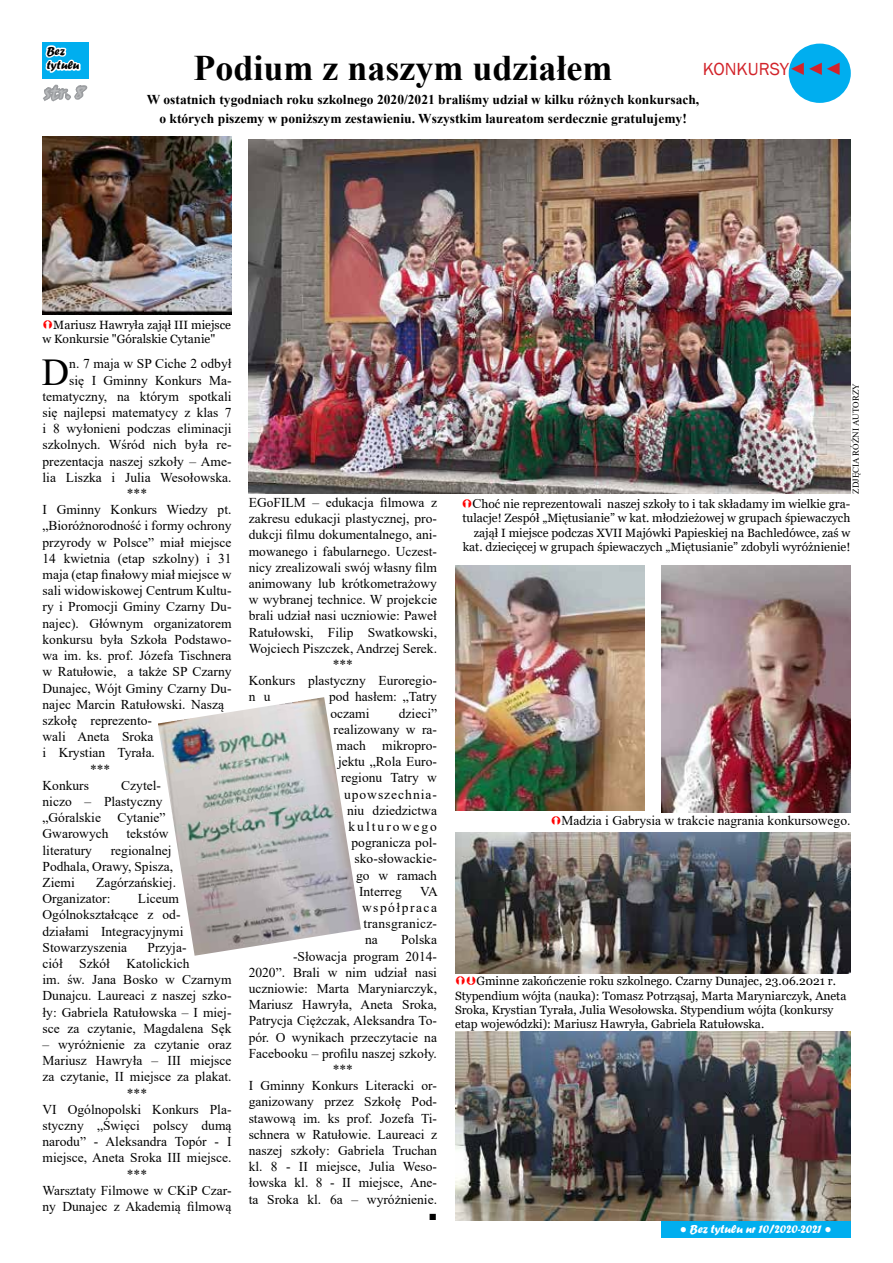
<style>
.page{position:relative;width:893px;height:1263px;background:#fff}
.page>*{position:absolute;margin:0;border:0;box-sizing:border-box;transform-origin:0 0}
.t1{font:37.95px "Times New Roman";color:#000}
.t2{font:700 36px "Times New Roman";color:#000}
.t3{font:18px "Franklin Gothic";color:#d2232a}
.t4{font:18px "Viner Hand ITC";color:#babcbe}
.t5{font:13.5px/16.2px "Times New Roman";color:#000}
.t6{font:700 13.5px/19px "Times New Roman";color:#000;text-align:center}
.t7{font:13.5px "Times New Roman";letter-spacing:.075em;color:#000}
.t8{font:13.5px "Times New Roman";letter-spacing:.15em;color:#000}
.t9{font:12px/14.4px "Georgia";color:#000}
.t10{font:12px "Forte";letter-spacing:-.01em;color:#fff}
.t11{font:12px/14.4px "Forte";color:#000}
.t12{font:9px "Times New Roman";color:#000}
.s1{font-family:"Times New Roman";font-size:13.5px}
.s2{font-family:"Garamond"}
</style>
<div class="page">
<svg style="left:42px;top:42px;width:47px;height:98px"></svg>
<div style="left:789px;top:44px;width:62px;height:59px;background:#00aeef;border-radius:50%"></div>
<div style="left:661px;top:1220px;width:189px;height:17px;background:#00aeef"></div>
<img style="left:158px;top:697px;width:203px;height:259px">
<img style="left:43px;top:136px;width:189px;height:179px">
<img style="left:249px;top:139px;width:601px;height:354px">
<img style="left:455px;top:566px;width:189px;height:245px">
<img style="left:661px;top:566px;width:189px;height:246px">
<img style="left:455px;top:832px;width:395px;height:142px">
<img style="left:455px;top:1032px;width:395px;height:188px">
<p class="t11" style="left:47px;top:43px;width:34px">Bez tytułu</p>
<h3 class="t4" style="left:45px;top:81px;width:41px">str. 8</h3>
<h2 class="t2" style="left:193px;top:42px;width:421px">Podium z naszym udziałem</h2>
<p class="t6" style="left:147px;top:89px;width:554px">W ostatnich tygodniach roku szkolnego 2020/2021 braliśmy udział w kilku różnych konkursach, o których piszemy w poniższym zestawieniu. Wszystkim laureatom serdecznie gratulujemy!</p>
<h3 class="t3" style="left:703px;top:57px;width:141px">KONKURSY◄◄◄</h3>
<p class="t9" style="left:43px;top:318px;width:190px;text-indent:11px">Mariusz Hawryła zajął III miejsce w Konkursie "Góralskie Cytanie"</p>
<h1 class="t1" style="left:42px;top:345px;width:29px">D</h1>
<p class="t5" style="left:69px;top:355px;width:164px">n. 7 maja w SP Ciche 2 odbył</p>
<p class="t5" style="left:69px;top:372px;width:164px">się I Gminny Konkurs Ma-</p>
<p class="t5" style="left:43px;top:388px;width:191px">tematyczny, na którym spotkali</p>
<p class="t5" style="left:43px;top:404px;width:191px">się najlepsi matematycy z klas 7</p>
<p class="t5" style="left:43px;top:420px;width:191px">i 8 wyłonieni podczas eliminacji</p>
<p class="t5" style="left:43px;top:436px;width:191px">szkolnych. Wśród nich była re-</p>
<p class="t5" style="left:43px;top:453px;width:191px">prezentacja naszej szkoły – Ame-</p>
<p class="t5" style="left:43px;top:469px;width:191px">lia Liszka i Julia Wesołowska.</p>
<p class="t5" style="left:127px;top:485px;width:22px">***</p>
<p class="t5" style="left:43px;top:501px;width:191px">I Gminny Konkurs Wiedzy pt.</p>
<p class="t5" style="left:43px;top:517px;width:191px">„Bioróżnorodność i formy ochrony</p>
<p class="t5" style="left:43px;top:534px;width:191px">przyrody w Polsce” miał miejsce</p>
<p class="t5" style="left:43px;top:550px;width:191px">14 kwietnia (etap szkolny) i 31</p>
<p class="t5" style="left:43px;top:566px;width:190px">maja (etap finałowy miał miejsce w</p>
<p class="t5" style="left:43px;top:582px;width:191px">sali widowiskowej Centrum Kultu-</p>
<p class="t5" style="left:43px;top:598px;width:190px">ry i Promocji Gminy Czarny Du-</p>
<p class="t5" style="left:43px;top:615px;width:191px">najec). Głównym organizatorem</p>
<p class="t5" style="left:43px;top:631px;width:190px">konkursu była Szkoła Podstawo-</p>
<p class="t5" style="left:43px;top:647px;width:191px">wa im. ks. prof. Józefa Tischnera</p>
<p class="t5" style="left:43px;top:663px;width:191px">w Ratułowie, a także SP Czarny</p>
<p class="t5" style="left:43px;top:679px;width:190px">Dunajec, Wójt Gminy Czarny Du-</p>
<p class="t5" style="left:43px;top:696px;width:183px">najec Marcin Ratułowski. Naszą</p>
<p class="t5" style="left:43px;top:712px;width:111px">szkołę reprezento-</p>
<p class="t5" style="left:43px;top:728px;width:112px">wali Aneta Sroka</p>
<p class="t5" style="left:43px;top:744px;width:114px">i Krystian Tyrała.</p>
<p class="t5" style="left:90px;top:760px;width:22px">***</p>
<p class="t5" style="left:43px;top:777px;width:48px">Konkurs</p>
<p class="t5" style="left:43px;top:777px;width:125px;text-indent:79px">Czytel&shy;niczo – Plastyczny „Góralskie Cytanie”<br>Gwarowych</p>
<p class="t5" style="left:127px;top:825px;width:43px">tekstów</p>
<p class="t5" style="left:43px;top:841px;width:132px;text-align:justify;text-indent:68px">regionalnej Podhala, Orawy, Spisza, Ziemi</p>
<p class="t5" style="left:43px;top:841px;width:51px">literatury</p>
<p class="t5" style="left:43px;top:874px;width:135px;text-indent:54px">Zagórzańskiej.<br>Organizator:</p>
<p class="t5" style="left:43px;top:890px;width:143px;text-indent:95px">Liceum<br>Ogólnokształcące z od&shy;działami Integracyjnymi<br>Stowarzyszenia</p>
<p class="t5" style="left:43px;top:939px;width:191px;text-indent:105px">Przyja-<br>ciół Szkół Katolickich<br>im. św. Jana Bosko w Czarnym<br>Dunajcu. Laureaci z naszej szko&shy;ły: Gabriela Ratułowska – I miej&shy;sce za czytanie, Magdalena Sęk</p>
<p class="t5" style="left:43px;top:1036px;width:191px;text-align:center">– wyróżnienie za czytanie oraz<br>Mariusz Hawryła – III miejsce za czytanie, II miejsce za plakat. ***<br>VI Ogólnopolski Konkurs Pla&shy;styczny „Święci polscy dumą narodu” - Aleksandra Topór - I miejsce, Aneta Sroka III miejsce. ***<br>Warsztaty Filmowe w CKiP Czar&shy;ny Dunajec z Akademią filmową</p>
<p class="t5" style="left:249px;top:494px;width:190px">EGoFILM – edukacja filmowa z</p>
<p class="t5" style="left:249px;top:510px;width:190px">zakresu edukacji plastycznej, pro-</p>
<p class="t5" style="left:249px;top:526px;width:190px">dukcji filmu dokumentalnego, ani-</p>
<p class="t5" style="left:249px;top:542px;width:190px">mowanego i fabularnego. Uczest-</p>
<p class="t5" style="left:249px;top:559px;width:190px">nicy zrealizowali swój własny film</p>
<p class="t5" style="left:249px;top:575px;width:190px">animowany lub krótkometrażowy</p>
<p class="t5" style="left:249px;top:591px;width:190px">w wybranej technice. W projekcie</p>
<p class="t5" style="left:249px;top:607px;width:190px">brali udział nasi uczniowie: Paweł</p>
<p class="t5" style="left:249px;top:623px;width:190px">Ratułowski, Filip Swatkowski,</p>
<p class="t5" style="left:249px;top:640px;width:190px">Wojciech Piszczek, Andrzej Serek.</p>
<p class="t5" style="left:333px;top:656px;width:22px">***</p>
<p class="t5" style="left:249px;top:672px;width:190px">Konkurs plastyczny Euroregio-</p>
<p class="t5" style="left:249px;top:688px;width:23px">n u</p>
<p class="t5" style="left:329px;top:688px;width:110px">pod hasłem: „Tatry oczami</p>
<p class="t5" style="left:399px;top:704px;width:40px">dzieci”</p>
<p class="t5" style="left:334px;top:721px;width:105px">realizowany w ra-</p>
<p class="t5" style="left:337px;top:737px;width:102px">mach mikropro-</p>
<p class="t5" style="left:338px;top:753px;width:101px">jektu „Rola Euro-</p>
<p class="t5" style="left:341px;top:769px;width:97px">regionu Tatry w</p>
<p class="t7" style="left:344px;top:784px;width:94px">upowszechnia-</p>
<p class="t5" style="left:347px;top:802px;width:92px">niu dziedzictwa</p>
<p class="t8" style="left:349px;top:817px;width:90px">kulturowego</p>
<p class="t5" style="left:352px;top:834px;width:87px">pogranicza pol-</p>
<p class="t5" style="left:355px;top:850px;width:84px">sko-słowackie-</p>
<p class="t5" style="left:356px;top:866px;width:83px">go w ramach</p>
<p class="t5" style="left:359px;top:883px;width:44px">Interreg</p>
<p class="t5" style="left:362px;top:883px;width:77px;text-align:justify;text-indent:58px">VA współpraca transgranicz&shy;na</p>
<p class="t5" style="left:401px;top:931px;width:38px">Polska</p>
<p class="t5" style="left:293px;top:947px;width:146px">-Słowacja program 2014-</p>
<p class="t5" style="left:249px;top:964px;width:190px">2020”. Brali w nim udział nasi</p>
<p class="t5" style="left:249px;top:980px;width:190px">uczniowie: Marta Maryniarczyk,</p>
<p class="t5" style="left:249px;top:996px;width:190px">Mariusz Hawryła, Aneta Sroka,</p>
<p class="t5" style="left:249px;top:1012px;width:190px">Patrycja Ciężczak, Aleksandra To-</p>
<p class="t5" style="left:249px;top:1028px;width:190px">pór. O wynikach przeczytacie na</p>
<p class="t5" style="left:249px;top:1045px;width:190px">Facebooku – profilu naszej szkoły.</p>
<p class="t5" style="left:333px;top:1061px;width:22px">***</p>
<p class="t5" style="left:249px;top:1077px;width:190px">I Gminny Konkurs Literacki or-</p>
<p class="t5" style="left:249px;top:1093px;width:190px">ganizowany przez Szkołę Pod-</p>
<p class="t5" style="left:249px;top:1109px;width:190px">stawową im. ks prof. Jozefa Ti-</p>
<p class="t5" style="left:249px;top:1126px;width:190px">schnera w Ratułowie. Laureaci z</p>
<p class="t5" style="left:249px;top:1142px;width:190px">naszej szkoły: Gabriela Truchan</p>
<p class="t5" style="left:249px;top:1158px;width:190px">kl. 8 - II miejsce, Julia Weso-</p>
<p class="t5" style="left:249px;top:1174px;width:190px">łowska kl. 8 - II miejsce, Ane-</p>
<p class="t5" style="left:249px;top:1190px;width:190px">ta Sroka kl. 6a – wyróżnienie.</p>
<p class="t5" style="left:429px;top:1207px;width:10px">■</p>
<p class="t12" style="left:849px;top:494px;width:112px;rotate:-90deg">ZDJĘCIA RÓŻNI AUTORZY</p>
<p class="t9" style="left:462px;top:497px;width:389px;text-align:right"><span class="s1">C</span>hoć nie reprezentowali naszej szkoły to i tak składamy im wielkie gra&shy;tulacje! Zespół „Miętusianie” w kat. młodzieżowej w grupach śpiewaczych zajął I miejsce podczas XVII Majówki Papieskiej na Bachledówce, zaś w kat. dziecięcej w grupach śpiewaczych „Miętusianie” zdobyli wyróżnienie!</p>
<p class="t5" style="left:561px;top:811px;width:291px">Madzia i Gabrysia w trakcie nagrania konkursowego.</p>
<p class="t9" style="left:455px;top:974px;width:393px;text-indent:21px">Gminne zakończenie roku szkolnego. Czarny Dunajec, 23.06.2021 r.<br>Stypendium wójta (nauka): Tomasz Potrząsaj, Marta Maryniarczyk, Aneta Sroka, Krystian Tyrała, Julia Wesołowska. Stypendium wójta (konkursy etap wojewódzki): Mariusz Hawryła, Gabriela Ratułowska.</p>
<p class="t10" style="left:680px;top:1222px;width:153px"><span class="s2">●</span> Bez tytułu nr 10/2020-2021 <span class="s2">●</span></p>
</div>
